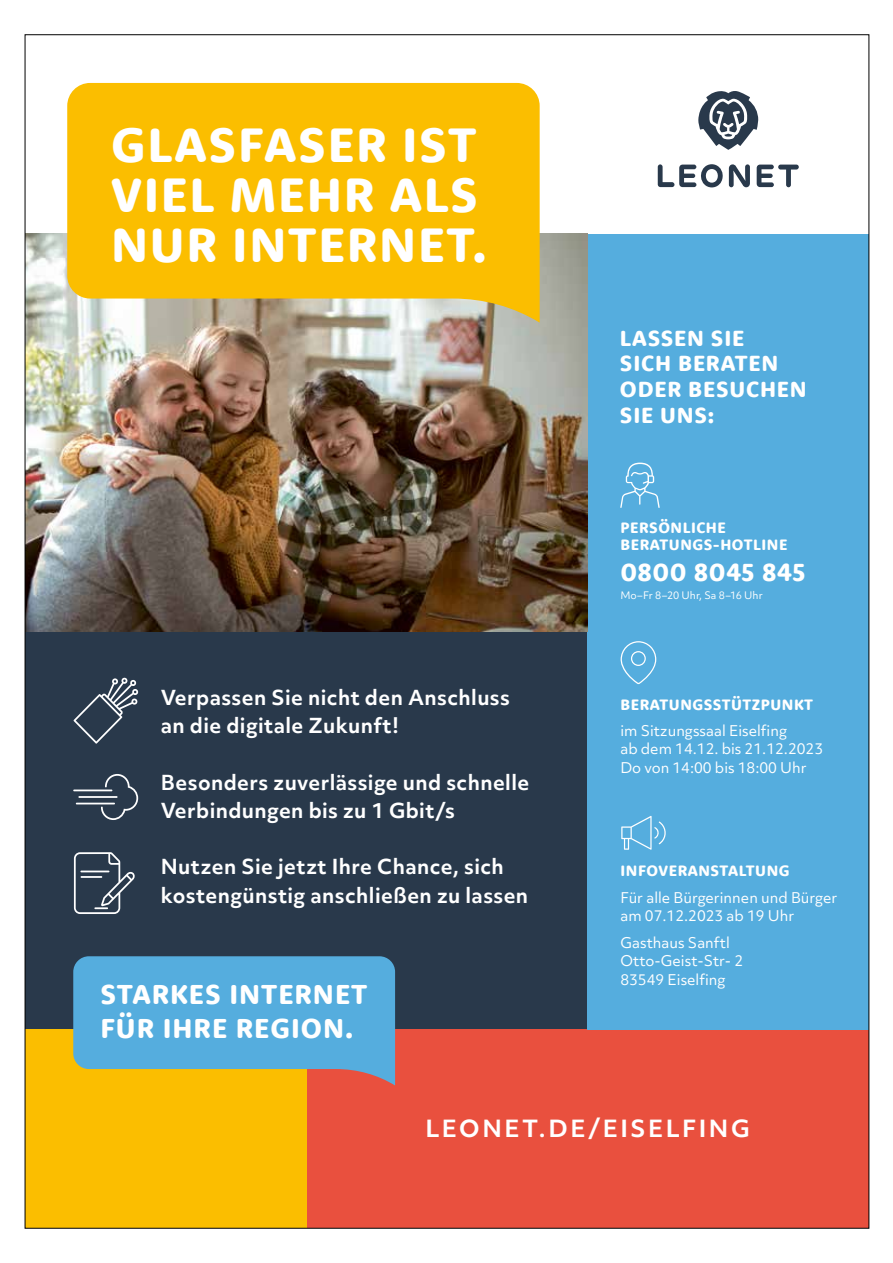
<style>
.page{position:relative;width:893px;height:1263px;background:#fff}
.page>*{position:absolute;margin:0;border:0;box-sizing:border-box;transform-origin:0 0}
.t1{font:800 49.95px/49.9px "Rooney Sans";letter-spacing:.035em;color:#fff}
.t2{font:800 28.35px/34px "Rooney Sans";letter-spacing:.035em;color:#fff}
.t3{font:800 25.5px "Rooney Sans";letter-spacing:.015em;color:#fff}
.t4{font:800 22.65px/25.5px "Rooney Sans";letter-spacing:.035em;color:#fff}
.t5{font:700 22.65px "Objektiv Mk 3";letter-spacing:.11em;color:#fff}
.t6{font:700 19.8px/28.3px "Objektiv Mk 3";letter-spacing:.02em;color:#fff}
.t7{font:800 15.6px/17px "Rooney Sans";letter-spacing:.035em;color:#fff}
.t8{font:14.1px/18.5px "Objektiv Mk 3";color:#fff}
.t9{font:9.9px "Objektiv Mk 3";color:#fff}
</style>
<div class="page">
<div style="left:306px;top:1029px;width:563px;height:199px;background:#e9503e"></div>
<div style="left:25px;top:631px;width:563px;height:398px;background:#29394b"></div>
<div style="left:25px;top:1029px;width:281px;height:199px;background:#fbbe00"></div>
<div style="left:588px;top:234px;width:281px;height:795px;background:#55adde"></div>
<img style="left:27px;top:234px;width:561px;height:397px">
<svg style="left:698px;top:91px;width:60px;height:59px"></svg>
<svg style="left:658px;top:164px;width:65px;height:23px"></svg>
<svg style="left:729px;top:164px;width:21px;height:23px"></svg>
<svg style="left:757px;top:165px;width:42px;height:22px"></svg>
<svg style="left:67px;top:83px;width:473px;height:240px;background:#f5be12"></svg>
<svg style="left:620px;top:463px;width:40px;height:45px"></svg>
<svg style="left:620px;top:641px;width:36px;height:43px"></svg>
<svg style="left:621px;top:816px;width:45px;height:34px"></svg>
<svg style="left:73px;top:956px;width:322px;height:129px;background:#67abc4"></svg>
<svg style="left:74px;top:677px;width:64px;height:67px"></svg>
<svg style="left:101px;top:774px;width:37px;height:46px"></svg>
<hr style="left:73px;top:789px;width:39px;height:2px;background:#fff">
<hr style="left:76px;top:803px;width:39px;height:1px;background:#fff">
<hr style="left:78px;top:796px;width:40px;height:2px;background:#fff">
<svg style="left:74px;top:852px;width:61px;height:62px"></svg>
<h1 class="t1" style="left:111px;top:118px;width:378px">GLASFASER IST<br>VIEL MEHR ALS<br>NUR INTERNET.</h1>
<p class="t6" style="left:161px;top:683px;width:351px">Verpassen Sie nicht den Anschluss an die digitale Zukunft!</p>
<p class="t6" style="left:161px;top:767px;width:370px">Besonders zuverlässige und schnelle<br>Verbindungen bis zu 1 Gbit/s</p>
<p class="t6" style="left:161px;top:852px;width:369px">Nutzen Sie jetzt Ihre Chance, sich kostengünstig anschließen zu lassen</p>
<h2 class="t2" style="left:101px;top:977px;width:268px">STARKES INTERNET<br>FÜR IHRE REGION.</h2>
<p class="t4" style="left:620px;top:325px;width:188px">LASSEN SIE<br>SICH BERATEN<br>ODER BESUCHEN<br>SIE UNS:</p>
<p class="t7" style="left:620px;top:519px;width:168px">PERSÖNLICHE<br>BERATUNGS-HOTLINE</p>
<p class="t3" style="left:620px;top:556px;width:187px">0800 8045 845</p>
<p class="t9" style="left:620px;top:589px;width:144px">Mo – Fr 8 –20 Uhr, Sa 8 –16 Uhr</p>
<p class="t7" style="left:620px;top:695px;width:194px">BERATUNGSSTÜTZPUNKT</p>
<p class="t8" style="left:620px;top:721px;width:204px">im Sitzungssaal Eiselfing<br>ab dem 14.12. bis 21.12.2023<br>Do von 14:00 bis 18:00 Uhr</p>
<p class="t7" style="left:620px;top:862px;width:171px">INFOVERANSTALTUNG</p>
<p class="t8" style="left:620px;top:888px;width:219px">Für alle Bürgerinnen und Bürger am 07.12.2023 ab 19 Uhr</p>
<p class="t8" style="left:620px;top:933px;width:124px">Gasthaus Sanftl<br>Otto-Geist-Str- 2<br>83549 Eiselfing</p>
<p class="t5" style="left:425px;top:1113px;width:326px">LEONET.DE/EISELFING</p>
</div>
